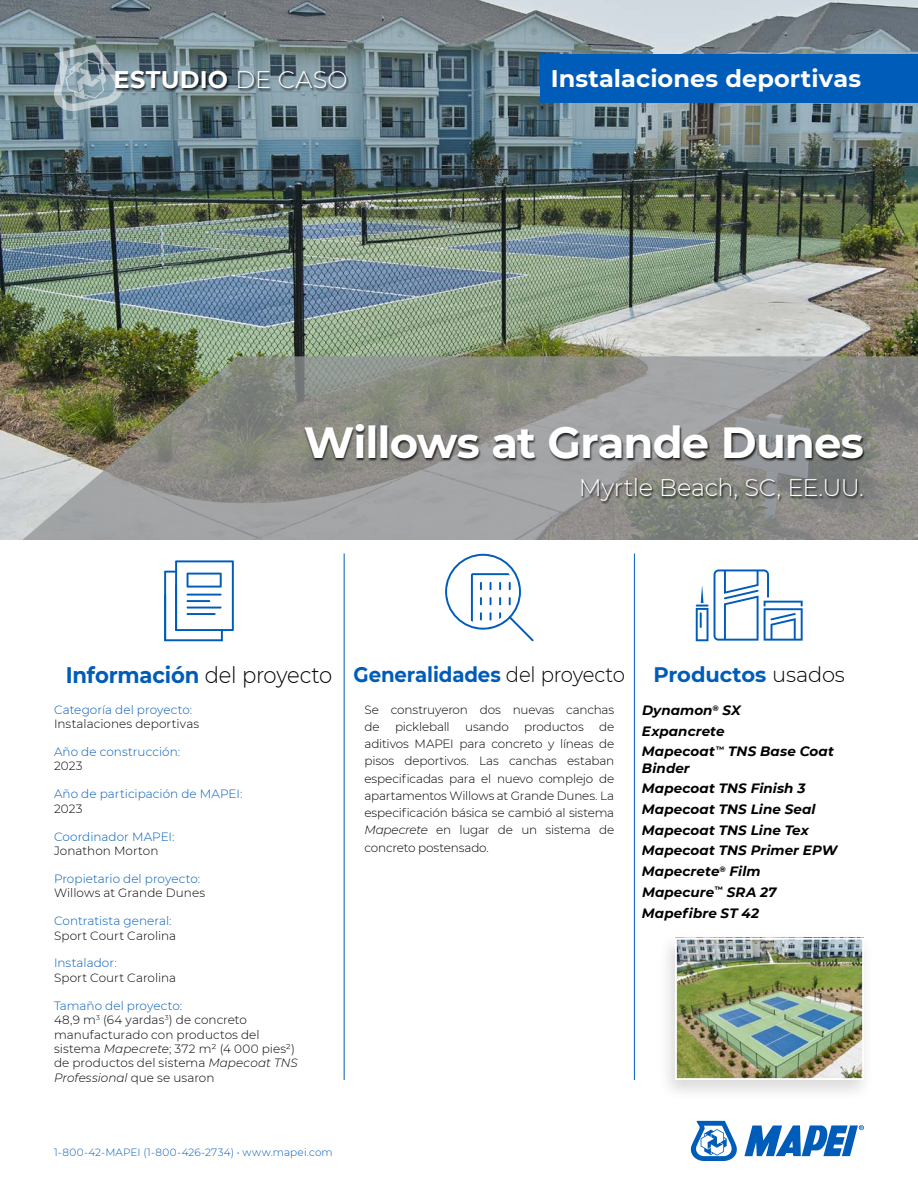
<style>
.page{position:relative;width:918px;height:1188px;background:#fff}
.page>*{position:absolute;margin:0;border:0;box-sizing:border-box;transform-origin:0 0}
.t1{font:700 43.5px "Montserrat";letter-spacing:-.02em;color:#fff}
.t2{font:700 24px "Montserrat";letter-spacing:.005em;color:#fff}
.t3{font:300 24px "Montserrat";letter-spacing:-.01em;color:#fff}
.t4{font:700 22.5px "Montserrat";letter-spacing:-.005em;color:#005cb9;scale:.94 1}
.t5{font:700 21px "Montserrat";letter-spacing:-.005em;color:#005cb9;scale:.94 1}
.t6{font:700 21px "Montserrat";letter-spacing:-.005em;color:#005cb9}
.t7{font:italic 700 13.5px/20.7px "Montserrat";letter-spacing:.01em;color:#000}
.t8{font:300 12px/17.2px "Montserrat";color:#000}
.t9{font:300 12px "Montserrat";letter-spacing:.005em;color:#005cb9}
.t10{font:300 10.5px "Montserrat";letter-spacing:.015em;color:#005cb9}
.s1{font-weight:300}
.s2{font-weight:300;color:#000}
.s3{color:#005cb9}
.s4{font-style:italic}
</style>
<div class="page">
<div style="left:657px;top:932px;width:217px;height:170px;background:#000;opacity:.15"></div>
<img style="left:678px;top:941px;width:183px;height:136px">
<div style="left:675px;top:938px;width:189px;height:142px;border:2px solid #fff"></div>
<img style="left:0;top:0;width:918px;height:540px">
<div style="left:540px;top:54px;width:378px;height:49px;background:#005cb9"></div>
<svg style="left:54px;top:45px;width:69px;height:66px;background:#8c9fa6"></svg>
<hr style="left:344px;top:554px;width:1px;height:526px;background:#005cb9">
<hr style="left:634px;top:554px;width:1px;height:526px;background:#005cb9">
<svg style="left:23px;top:356px;width:895px;height:184px;background:#8b8d84"></svg>
<div style="left:304px;top:424px;width:562px;height:80px;background:#000;opacity:.75"></div>
<svg style="left:691px;top:1121px;width:46px;height:40px"></svg>
<svg style="left:744px;top:1125px;width:120px;height:31px"></svg>
<svg style="left:164px;top:560px;width:70px;height:81px"></svg>
<svg style="left:445px;top:554px;width:89px;height:87px"></svg>
<svg style="left:714px;top:569px;width:89px;height:72px"></svg>
<svg style="left:696px;top:586px;width:12px;height:55px"></svg>
<div style="left:115px;top:72px;width:234px;height:21px;background:#000;opacity:.75"></div>
<h2 class="t2" style="left:114px;top:63px;width:236px">ESTUDIO <span class="s1">DE CASO</span></h2>
<h2 class="t2" style="left:551px;top:61px;width:312px">Instalaciones deportivas</h2>
<h1 class="t1" style="left:304px;top:411px;width:562px">Willows at Grande Dunes</h1>
<h2 class="t3" style="left:579px;top:471px;width:287px">Myrtle Beach, SC, EE.UU.</h2>
<h3 class="t4" style="left:66px;top:659px;width:285px">Información <span class="s2">del proyecto</span></h3>
<p class="t9" style="left:54px;top:701px;width:140px">Categoría del proyecto:</p>
<p class="t8" style="left:54px;top:715px;width:147px">Instalaciones deportivas</p>
<p class="t9" style="left:54px;top:744px;width:128px">Año de construcción:</p>
<p class="t8" style="left:54px;top:757px;width:30px">2023</p>
<p class="t9" style="left:54px;top:786px;width:190px">Año de participación de MAPEI:</p>
<p class="t8" style="left:54px;top:799px;width:30px">2023</p>
<p class="t9" style="left:54px;top:828px;width:122px">Coordinador MAPEI:</p>
<p class="t8" style="left:54px;top:842px;width:106px">Jonathon Morton</p>
<p class="t9" style="left:54px;top:870px;width:148px">Propietario del proyecto:</p>
<p class="t8" style="left:54px;top:884px;width:153px">Willows at Grande Dunes</p>
<p class="t9" style="left:54px;top:913px;width:119px">Contratista general:</p>
<p class="t8" style="left:54px;top:926px;width:124px">Sport Court Carolina</p>
<p class="t9" style="left:54px;top:955px;width:64px">Instalador:</p>
<p class="t8" style="left:54px;top:969px;width:124px">Sport Court Carolina</p>
<p class="t8" style="left:54px;top:998px;width:245px;line-height:14.4px"><span class="s3">Tamaño del proyecto:<br></span>48,9 m<sup>3</sup> (64 yardas<sup>3</sup>) de concreto manufacturado con productos del sistema <span class="s4">Mapecrete</span>; 372 m² (4 000 pies²) de productos del sistema <span class="s4">Mapecoat TNS<br>Professional</span> que se usaron</p>
<h3 class="t5" style="left:354px;top:659px;width:290px">Generalidades <span class="s2">del proyecto</span></h3>
<p class="t8" style="left:364px;top:700px;width:251px">Se construyeron dos nuevas canchas de</p>
<p class="t8" style="left:364px;top:718px;width:251px;text-align:justify;text-indent:235px">de aditivos MAPEI para concreto y líneas de pisos deportivos. Las canchas estaban especificadas para el nuevo complejo de apartamentos Willows at Grande Dunes. La especificación básica se cambió al sistema <span class="s4">Mapecrete</span> en lugar de un sistema de concreto postensado.</p>
<p class="t8" style="left:395px;top:718px;width:56px">pickleball</p>
<p class="t8" style="left:465px;top:718px;width:45px">usando</p>
<p class="t8" style="left:524px;top:718px;width:61px">productos</p>
<h3 class="t6" style="left:653px;top:659px;width:193px">Productos <span class="s2">usados</span></h3>
<p class="t7" style="left:642px;top:699px;width:193px">Dynamon<sup>®</sup> SX<br>Expancrete<br>Mapecoat<sup>™</sup> TNS Base Coat</p>
<p class="t7" style="left:642px;top:757px;width:197px">Binder<br>Mapecoat TNS Finish 3<br>Mapecoat TNS Line Seal<br>Mapecoat TNS Line Tex<br>Mapecoat TNS Primer EPW<br>Mapecrete<sup>®</sup> Film<br>Mapecure<sup>™</sup> SRA 27<br>Mapefibre ST 42</p>
<p class="t10" style="left:54px;top:1145px;width:280px">1-800-42-MAPEI (1-800-426-2734) • www.mapei.com</p>
</div>
